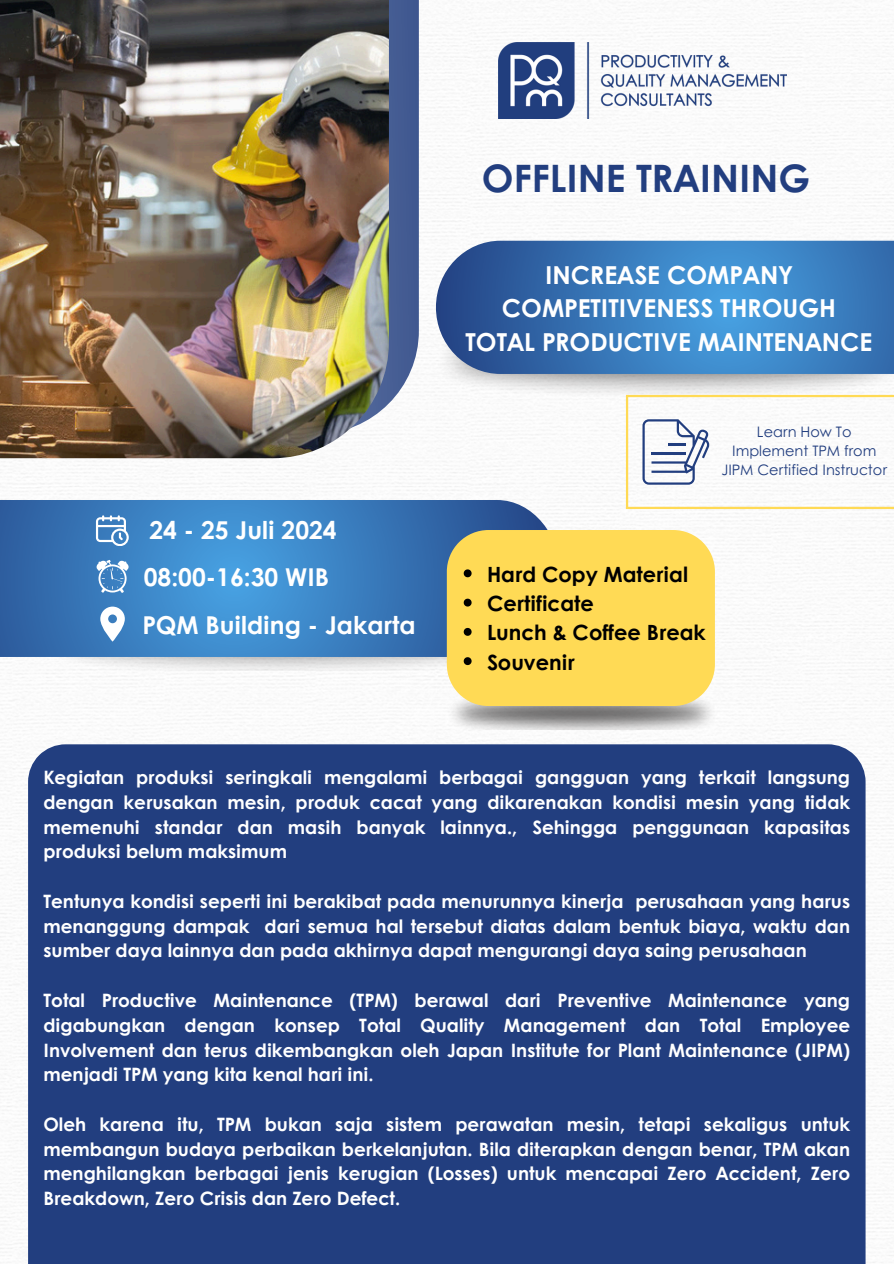
<style>
.page{position:relative;width:894px;height:1264px;background:#fff}
.page>*{position:absolute;margin:0;border:0;box-sizing:border-box;transform-origin:0 0}
.t1{font:700 37.8px "Century Gothic";color:#223e7f}
.t2{font:700 24.75px/33.8px "Century Gothic";color:#fff;text-align:center}
.t3{font:700 24.6px "Century Gothic";color:#fff}
.t4{font:700 21px "Century Gothic";color:#000}
.t5{font:700 18.45px/24.8px "Century Gothic";color:#fff;text-align:justify}
.t6{font:14.4px "Century Gothic";color:#223e7f}
</style>
<div class="page">
<img style="left:0;top:1px;width:893px;height:1262px">
<svg style="left:389px;top:0;width:30px;height:434px;background:#586d9e"></svg>
<img style="left:0;top:0;width:389px;height:458px">
<img style="left:436px;top:374px;width:457px;height:20px">
<img style="left:45px;top:657px;width:401px;height:14px">
<img style="left:498px;top:43px;width:288px;height:75px">
<svg style="left:0;top:500px;width:561px;height:157px;background:#3b7ebe"></svg>
<svg style="left:96px;top:515px;width:32px;height:30px"></svg>
<svg style="left:96px;top:560px;width:33px;height:32px"></svg>
<svg style="left:100px;top:606px;width:25px;height:35px"></svg>
<img style="left:446px;top:706px;width:268px;height:24px">
<div style="left:28px;top:744px;width:837px;height:519px;background:#223e7f"></div>
<svg style="left:436px;top:241px;width:457px;height:133px;background:#3d7bbb"></svg>
<div style="left:446px;top:530px;width:268px;height:176px;background:#ffda55"></div>
<svg style="left:463px;top:569px;width:8px;height:8px"></svg>
<svg style="left:463px;top:598px;width:8px;height:8px"></svg>
<svg style="left:463px;top:628px;width:8px;height:8px"></svg>
<svg style="left:463px;top:657px;width:8px;height:8px"></svg>
<svg style="left:642px;top:419px;width:67px;height:65px"></svg>
<hr style="left:651px;top:452px;width:34px;height:2px;background:#223e7f">
<hr style="left:625px;top:395px;width:268px;height:2px;background:#ffda55">
<hr style="left:625px;top:507px;width:268px;height:2px;background:#ffda55">
<hr style="left:625px;top:396px;width:3px;height:112px;background:#ffda55">
<p class="t1" style="left:482px;top:150px;width:330px">OFFLINE TRAINING</p>
<p class="t2" style="left:465px;top:257px;width:408px">INCREASE COMPANY<br>COMPETITIVENESS THROUGH<br>TOTAL PRODUCTIVE MAINTENANCE</p>
<h2 class="t3" style="left:149px;top:511px;width:189px">24 - 25 Juli 2024</h2>
<p class="t3" style="left:144px;top:559px;width:187px">08:00-16:30 WIB</p>
<h3 class="t3" style="left:142px;top:606px;width:274px">PQM Building - Jakarta</h3>
<p class="t6" style="left:756px;top:421px;width:96px">Learn How To</p>
<p class="t6" style="left:732px;top:440px;width:146px">Implement TPM from</p>
<p class="t6" style="left:721px;top:459px;width:167px">JIPM Certified Instructor</p>
<p class="t4" style="left:487px;top:558px;width:202px">Hard Copy Material</p>
<p class="t4" style="left:487px;top:587px;width:108px">Certificate</p>
<h3 class="t4" style="left:487px;top:616px;width:220px">Lunch &amp; Coffee Break</h3>
<p class="t4" style="left:487px;top:646px;width:89px">Souvenir</p>
<h1 class="t5" style="left:43px;top:764px;width:808px">Kegiatan produksi seringkali mengalami berbagai gangguan yang terkait langsung dengan kerusakan mesin, produk cacat yang dikarenakan kondisi mesin yang tidak memenuhi standar dan masih banyak lainnya., Sehingga penggunaan kapasitas produksi belum maksimum</h1>
<h2 class="t5" style="left:43px;top:888px;width:808px">Tentunya kondisi seperti ini berakibat pada menurunnya kinerja perusahaan yang harus menanggung dampak dari semua hal tersebut diatas dalam bentuk biaya, waktu dan sumber daya lainnya dan pada akhirnya dapat mengurangi daya saing perusahaan</h2>
<p class="t5" style="left:43px;top:987px;width:808px">Total Productive Maintenance (TPM) berawal dari Preventive Maintenance yang digabungkan dengan konsep Total Quality Management dan Total Employee Involvement dan terus dikembangkan oleh Japan Institute for Plant Maintenance (JIPM) menjadi TPM yang kita kenal hari ini.</p>
<p class="t5" style="left:43px;top:1110px;width:808px">Oleh karena itu, TPM bukan saja sistem perawatan mesin, tetapi sekaligus untuk membangun budaya perbaikan berkelanjutan. Bila diterapkan dengan benar, TPM akan menghilangkan berbagai jenis kerugian (Losses) untuk mencapai Zero Accident, Zero Breakdown, Zero Crisis dan Zero Defect.</p>
</div>
